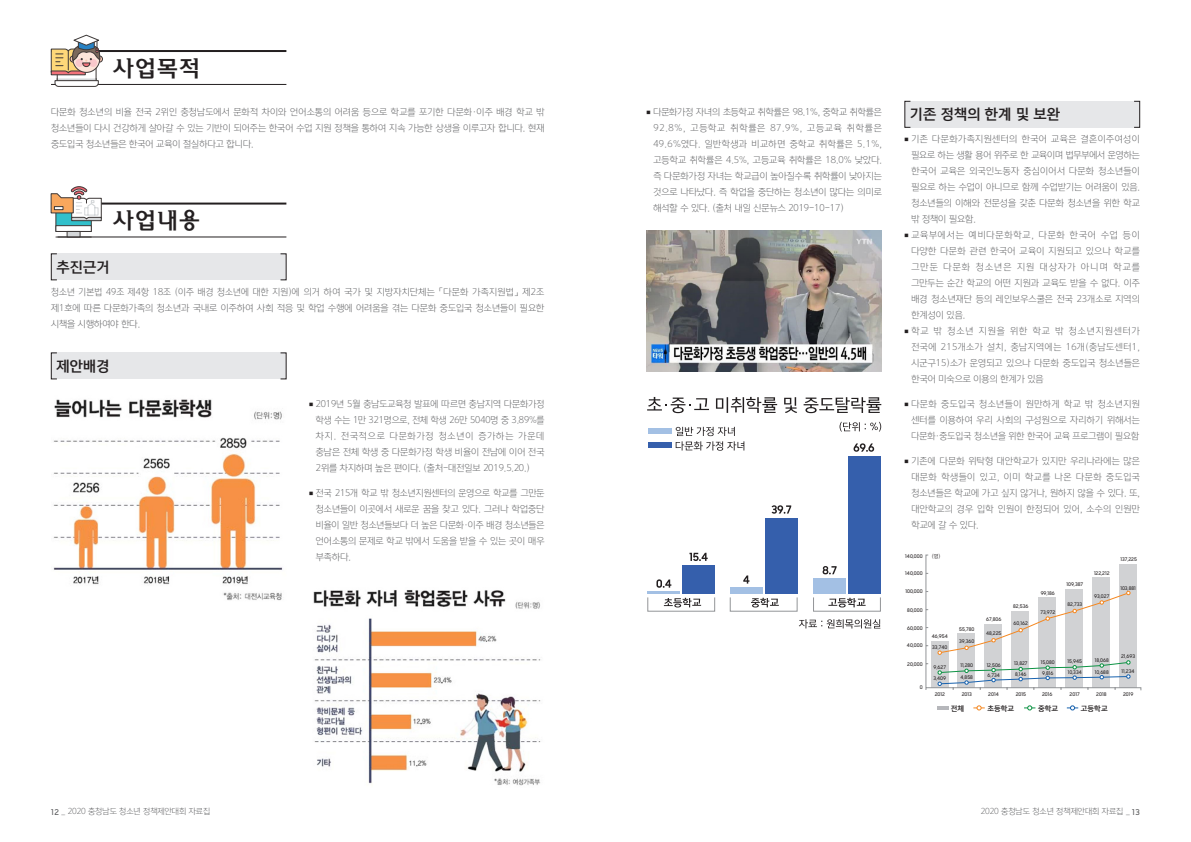
<style>
.page{position:relative;width:1191px;height:842px;background:#fff}
.page>*{position:absolute;margin:0;border:0;box-sizing:border-box;transform-origin:0 0}
.t1{font:22px "YDV Soma M";color:#231f20}
.t2{font:14px "Yoon Gothic Pro 775";color:#231f20}
.t3{font:9px/16px "Yoon Gothic Pro 725";color:#57585a;text-align:justify}
.t4{font:8px "Yoon Gothic Pro 725";color:#57585a}
.t5{font:7px "Yoon Gothic Pro 775";color:#231f20}
.t6{font:5.1px "Yoon Gothic Pro 745";color:#231f20}
.t7{font:500 5px "Samsung Sharp Sans";color:#231f20}
.s1{font-family:"Samsung Sharp Sans";font-weight:500}
</style>
<div class="page">
<hr style="left:51px;top:50px;width:235px;height:2px;background:#231f20">
<hr style="left:51px;top:84px;width:235px;height:1px;background:#231f20">
<div style="left:96px;top:55px;width:7px;height:8px;border:1px solid #3d3837;border-radius:50%"></div>
<svg style="left:50px;top:34px;width:52px;height:53px"></svg>
<div style="left:51px;top:253px;width:236px;height:27px;background:#e6e7e9"></div>
<div style="left:51px;top:352px;width:236px;height:27px;background:#e6e7e9"></div>
<hr style="left:51px;top:203px;width:235px;height:2px;background:#231f20">
<hr style="left:58px;top:237px;width:228px;height:1px;background:#231f20">
<div style="left:55px;top:202px;width:37px;height:30px;background:#32c0cb;border:1px solid #3d3837"></div>
<div style="left:55px;top:225px;width:37px;height:7px;background:#fff;border:1px solid #3d3837"></div>
<svg style="left:67px;top:231px;width:14px;height:5px"></svg>
<hr style="left:56px;top:236px;width:35px;height:1px;background:#3d3837">
<svg style="left:50px;top:186px;width:52px;height:36px"></svg>
<img style="left:53px;top:399px;width:230px;height:202px">
<img style="left:313px;top:590px;width:228px;height:196px">
<img style="left:646px;top:230px;width:236px;height:141px">
<svg style="left:647px;top:397px;width:62px;height:16px"></svg>
<svg style="left:716px;top:397px;width:61px;height:16px"></svg>
<svg style="left:784px;top:397px;width:13px;height:16px"></svg>
<svg style="left:803px;top:397px;width:78px;height:16px"></svg>
<svg style="left:839px;top:422px;width:42px;height:10px"></svg>
<svg style="left:799px;top:619px;width:81px;height:9px"></svg>
<svg style="left:853px;top:443px;width:21px;height:9px"></svg>
<svg style="left:822px;top:566px;width:14px;height:8px"></svg>
<svg style="left:771px;top:505px;width:20px;height:9px"></svg>
<svg style="left:743px;top:575px;width:6px;height:9px"></svg>
<svg style="left:689px;top:553px;width:18px;height:8px"></svg>
<svg style="left:656px;top:579px;width:15px;height:9px"></svg>
<svg style="left:675px;top:427px;width:69px;height:24px"></svg>
<div style="left:648px;top:429px;width:23px;height:5px;background:#a3c0e4"></div>
<div style="left:648px;top:442px;width:23px;height:6px;background:#355fac"></div>
<div style="left:682px;top:565px;width:32px;height:29px;background:#355fac"></div>
<hr style="left:648px;top:591px;width:32px;height:3px;background:#a3c0e4">
<div style="left:765px;top:518px;width:32px;height:76px;background:#355fac"></div>
<div style="left:730px;top:587px;width:32px;height:7px;background:#a3c0e4"></div>
<div style="left:848px;top:456px;width:32px;height:138px;background:#355fac"></div>
<div style="left:813px;top:579px;width:32px;height:15px;background:#a3c0e4"></div>
<svg style="left:647px;top:597px;width:233px;height:14px"></svg>
<div style="left:904px;top:101px;width:236px;height:27px;background:#e6e7e9"></div>
<svg style="left:925px;top:554px;width:216px;height:137px"></svg>
<svg style="left:973px;top:705px;width:11px;height:5px"></svg>
<svg style="left:1024px;top:705px;width:11px;height:5px"></svg>
<svg style="left:1066px;top:705px;width:12px;height:5px"></svg>
<hr style="left:936px;top:706px;width:12px;height:4px;background:#b6b7bb">
<h1 class="t1" style="left:113px;top:56px;width:89px">사업목적</h1>
<p class="t3" style="left:51px;top:104px;width:495px">다문화 청소년의 비율 전국 2위인 충청남도에서 문화적 차이와 언어소통의 어려움 등으로 학교를 포기한 다문화·이주 배경 학교 밖 청소년들이 다시 건강하게 살아갈 수 있는 기반이 되어주는 한국어 수업 지원 정책을 통하여 지속 가능한 상생을 이루고자 합니다. 현재 중도입국 청소년들은 한국어 교육이 절실하다고 합니다.</p>
<h1 class="t1" style="left:113px;top:209px;width:89px">사업내용</h1>
<h2 class="t2" style="left:56px;top:257px;width:55px">추진근거</h2>
<p class="t3" style="left:51px;top:284px;width:495px">청소년 기본법 49조 제4항 18조 (이주 배경 청소년에 대한 지원)에 의거 하여 국가 및 지방자치단체는 「다문화 가족지원법」 제2조 제1호에 따른 다문화가족의 청소년과 국내로 이주하여 사회 적응 및 학업 수행에 어려움을 겪는 다문화 중도입국 청소년들이 필요한 시책을 시행하여야 한다.</p>
<h2 class="t2" style="left:56px;top:356px;width:55px">제안배경</h2>
<p class="t3" style="left:316px;top:396px;width:230px;text-indent:-7px"><sup>■</sup> 2019년 5월 충남도교육청 발표에 따르면 충남지역 다문화가정 학생 수는 1만 321명으로, 전체 학생 26만 5040명 중 3.89%를 차지. 전국적으로 다문화가정 청소년이 증가하는 가운데 충남은 전체 학생 중 다문화가정 학생 비율이 전남에 이어 전국 2위를 차지하며 높은 편이다. (출처-대전일보 2019.5.20.)</p>
<p class="t3" style="left:316px;top:485px;width:230px;text-indent:-7px"><sup>■</sup> 전국 215개 학교 밖 청소년지원센터의 운영으로 학교를 그만둔 청소년들이 이곳에서 새로운 꿈을 찾고 있다. 그러나 학업중단 비율이 일반 청소년들보다 더 높은 다문화·이주 배경 청소년들은 언어소통의 문제로 학교 밖에서 도움을 받을 수 있는 곳이 매우 부족하다.</p>
<p class="t3" style="left:653px;top:104px;width:230px;text-indent:-7px"><sup>■</sup> 다문화가정 자녀의 초등학교 취학률은 98.1%, 중학교 취학률은 92.8%, 고등학교 취학률은 87.9%, 고등교육 취학률은 49.6%였다. 일반학생과 비교하면 중학교 취학률은 5.1%, 고등학교 취학률은 4.5%, 고등교육 취학률은 18.0% 낮았다. 즉 다문화가정 자녀는 학교급이 높아질수록 취학률이 낮아지는 것으로 나타났다. 즉 학업을 중단하는 청소년이 많다는 의미로 해석할 수 있다. (출처 내일 신문뉴스 2019-10-17)</p>
<h2 class="t2" style="left:910px;top:105px;width:152px">기존 정책의 한계 및 보완</h2>
<p class="t3" style="left:911px;top:131px;width:230px;text-indent:-7px"><sup>■</sup> 기존 다문화가족지원센터의 한국어 교육은 결혼이주여성이 필요로 하는 생활 용어 위주로 한 교육이며 법무부에서 운영하는 한국어 교육은 외국인노동자 중심이어서 다문화 청소년들이 필요로 하는 수업이 아니므로 함께 수업받기는 어려움이 있음. 청소년들의 이해와 전문성을 갖춘 다문화 청소년을 위한 학교 밖 정책이 필요함.</p>
<p class="t3" style="left:911px;top:227px;width:230px;text-indent:-7px"><sup>■</sup> 교육부에서는 예비다문화학교, 다문화 한국어 수업 등이 다양한 다문화 관련 한국어 교육이 지원되고 있으나 학교를 그만둔 다문화 청소년은 지원 대상자가 아니며 학교를 그만두는 순간 학교의 어떤 지원과 교육도 받을 수 없다. 이주 배경 청소년재단 등의 레인보우스쿨은 전국 23개소로 지역의 한계성이 있음.</p>
<p class="t3" style="left:911px;top:323px;width:230px;text-indent:-7px"><sup>■</sup> 학교 밖 청소년 지원을 위한 학교 밖 청소년지원센터가 전국에 215개소가 설치, 충남지역에는 16개(충남도센터1, 시군구15)소가 운영되고 있으나 다문화 중도입국 청소년들은 한국어 미숙으로 이용의 한계가 있음</p>
<p class="t3" style="left:911px;top:396px;width:230px;text-indent:-7px"><sup>■</sup> 다문화 중도입국 청소년들이 원만하게 학교 밖 청소년지원 센터를 이용하여 우리 사회의 구성원으로 자리하기 위해서는 다문화·중도입국 청소년을 위한 한국어 교육 프로그램이 필요함</p>
<p class="t3" style="left:911px;top:453px;width:230px;text-indent:-7px"><sup>■</sup> 기존에 다문화 위탁형 대안학교가 있지만 우리나라에는 많은 대문화 학생들이 있고, 이미 학교를 나온 다문화 중도입국 청소년들은 학교에 가고 싶지 않거나, 원하지 않을 수 있다. 또, 대안학교의 경우 입학 인원이 한정되어 있어, 소수의 인원만 학교에 갈 수 있다.</p>
<p class="t7" style="left:905px;top:552px;width:19px">140,000</p>
<p class="t7" style="left:905px;top:570px;width:19px">140,000</p>
<p class="t7" style="left:905px;top:587px;width:19px">100,000</p>
<p class="t7" style="left:907px;top:606px;width:17px">80,000</p>
<p class="t7" style="left:907px;top:624px;width:17px">60,000</p>
<p class="t7" style="left:907px;top:642px;width:17px">40,000</p>
<p class="t7" style="left:907px;top:660px;width:17px">20,000</p>
<p class="t7" style="left:919px;top:684px;width:4px">0</p>
<p class="t7" style="left:934px;top:691px;width:12px">2012</p>
<p class="t6" style="left:931px;top:553px;width:10px">(명)</p>
<p class="t7" style="left:1120px;top:556px;width:18px">137,225</p>
<p class="t7" style="left:1094px;top:569px;width:17px">122,212</p>
<p class="t7" style="left:1066px;top:580px;width:18px">109,387</p>
<p class="t7" style="left:1120px;top:585px;width:17px">103,881</p>
<p class="t7" style="left:1040px;top:589px;width:16px">99,186</p>
<p class="t7" style="left:1094px;top:593px;width:17px">93,027</p>
<p class="t7" style="left:1067px;top:601px;width:16px">82,733</p>
<p class="t7" style="left:1013px;top:603px;width:17px">82,536</p>
<p class="t7" style="left:1040px;top:608px;width:16px">73,972</p>
<p class="t7" style="left:986px;top:616px;width:17px">67,806</p>
<p class="t7" style="left:1013px;top:620px;width:16px">60,162</p>
<p class="t7" style="left:959px;top:626px;width:17px">55,780</p>
<p class="t7" style="left:986px;top:630px;width:17px">48,225</p>
<p class="t7" style="left:931px;top:633px;width:17px">46,954</p>
<p class="t7" style="left:959px;top:638px;width:17px">39,360</p>
<p class="t7" style="left:932px;top:644px;width:17px">33,740</p>
<p class="t7" style="left:1121px;top:653px;width:16px">21,693</p>
<p class="t7" style="left:960px;top:661px;width:14px">11,280</p>
<p class="t7" style="left:986px;top:661px;width:16px">12,506</p>
<p class="t7" style="left:1014px;top:659px;width:15px">13,827</p>
<p class="t7" style="left:1040px;top:659px;width:16px">15,080</p>
<p class="t7" style="left:1067px;top:658px;width:16px">15,945</p>
<p class="t7" style="left:1094px;top:656px;width:16px">18,068</p>
<p class="t7" style="left:933px;top:663px;width:14px">9,627</p>
<p class="t7" style="left:933px;top:675px;width:14px">3,409</p>
<p class="t7" style="left:960px;top:674px;width:14px">4,858</p>
<p class="t7" style="left:987px;top:672px;width:14px">6,734</p>
<p class="t7" style="left:1015px;top:670px;width:13px">8,146</p>
<p class="t7" style="left:1042px;top:669px;width:13px">9,816</p>
<p class="t7" style="left:1067px;top:669px;width:16px">10,334</p>
<p class="t7" style="left:1094px;top:668px;width:16px">10,688</p>
<p class="t7" style="left:1121px;top:667px;width:14px">11,234</p>
<p class="t7" style="left:961px;top:691px;width:12px">2013</p>
<p class="t7" style="left:988px;top:691px;width:12px">2014</p>
<p class="t7" style="left:1015px;top:691px;width:12px">2015</p>
<p class="t7" style="left:1042px;top:691px;width:12px">2016</p>
<p class="t7" style="left:1069px;top:691px;width:12px">2017</p>
<p class="t7" style="left:1096px;top:691px;width:12px">2018</p>
<p class="t7" style="left:1123px;top:691px;width:12px">2019</p>
<p class="t5" style="left:951px;top:703px;width:15px">전체</p>
<p class="t5" style="left:987px;top:703px;width:28px">초등학교</p>
<p class="t5" style="left:1038px;top:703px;width:22px">중학교</p>
<p class="t5" style="left:1081px;top:703px;width:28px">고등학교</p>
<p class="t4" style="left:51px;top:807px;width:161px"><span class="s1">12</span> _ 2020 충청남도 청소년 정책제안대회 자료집</p>
<p class="t4" style="left:980px;top:807px;width:161px">2020 충청남도 청소년 정책제안대회 자료집 _ <span class="s1">13</span></p>
</div>
